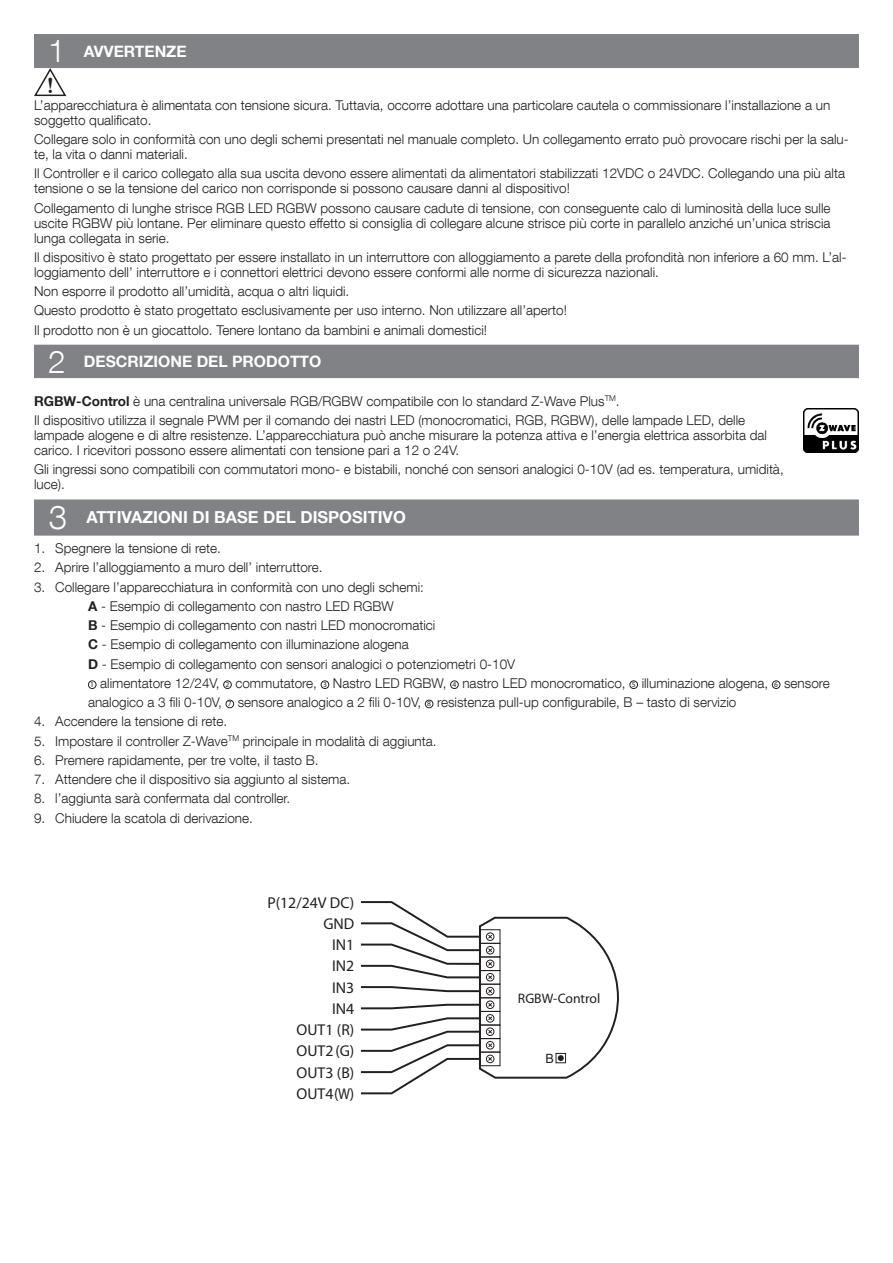
<style>
.page{position:relative;width:893px;height:1263px;background:#fff}
.page>*{position:absolute;margin:0;border:0;box-sizing:border-box;transform-origin:0 0}
.t1{font:300 33px "Helvetica Neue LT Com";color:#fff}
.t2{font:300 31.35px "Helvetica Neue LT Com";color:#fff}
.t3{font:23.4px "Bell MT Bold";color:#231f20}
.titolo{font:700 16.5px "Helvetica Neue LT Com";color:#fff}
.t4{font:15.75px/21.3px "Myriad Pro";color:#231f20;text-align:right}
.titolo-2{font:700 15.75px "Helvetica Neue LT Com";color:#fff}
.t5{font:13.8px "Myriad Pro";color:#231f20}
.podstawowy-no-break{font:300 13.5px/15px "Helvetica Neue LT Com";color:#231f20}
.t6{font:12.75px "Arial";color:#231f20}
.t7{font:7.5px "Myriad Pro";color:#231f20}
.s1{font-weight:700}
</style>
<div class="page">
<div style="left:34px;top:345px;width:825px;height:33px;background:#808285"></div>
<div style="left:34px;top:499px;width:825px;height:37px;background:#808285"></div>
<div style="left:88px;top:680px;width:8px;height:9px;border:1px solid #231f20;border-radius:50%"></div>
<div style="left:223px;top:680px;width:9px;height:9px;border:1px solid #231f20;border-radius:50%"></div>
<div style="left:321px;top:680px;width:8px;height:9px;border:1px solid #231f20;border-radius:50%"></div>
<div style="left:450px;top:680px;width:9px;height:9px;border:1px solid #231f20;border-radius:50%"></div>
<div style="left:629px;top:680px;width:9px;height:9px;border:1px solid #231f20;border-radius:50%"></div>
<div style="left:772px;top:680px;width:8px;height:9px;border:1px solid #231f20;border-radius:50%"></div>
<div style="left:226px;top:700px;width:8px;height:8px;border:1px solid #231f20;border-radius:50%"></div>
<div style="left:425px;top:700px;width:8px;height:8px;border:1px solid #231f20;border-radius:50%"></div>
<img style="left:804px;top:408px;width:55px;height:45px">
<svg style="left:34px;top:34px;width:825px;height:63px"></svg>
<svg style="left:360px;top:901px;width:259px;height:194px"></svg>
<p class="t2" style="left:48px;top:32px;width:19px">1</p>
<p class="titolo-2" style="left:84px;top:41px;width:104px">AVVERTENZE</p>
<p class="podstawowy-no-break" style="left:34px;top:97px;width:798px">L’apparecchiatura è alimentata con tensione sicura. Tuttavia, occorre adottare una particolare cautela o commissionare l’installazione a un soggetto qualificato.</p>
<p class="podstawowy-no-break" style="left:34px;top:132px;width:816px">Collegare solo in conformità con uno degli schemi presentati nel manuale completo. Un collegamento errato può provocare rischi per la salu&shy;te, la vita o danni materiali.</p>
<p class="podstawowy-no-break" style="left:34px;top:166px;width:813px">Il Controller e il carico collegato alla sua uscita devono essere alimentati da alimentatori stabilizzati 12VDC o 24VDC. Collegando una più alta tensione o se la tensione del carico non corrisponde si possono causare danni al dispositivo!</p>
<p class="podstawowy-no-break" style="left:34px;top:200px;width:798px;text-align:justify">Collegamento di lunghe strisce RGB LED RGBW possono causare cadute di tensione, con conseguente calo di luminosità della luce sulle uscite RGBW più lontane. Per eliminare questo effetto si consiglia di collegare alcune strisce più corte in parallelo anziché un’unica striscia lunga collegata in serie.</p>
<p class="podstawowy-no-break" style="left:34px;top:249px;width:814px">Il dispositivo è stato progettato per essere installato in un interruttore con alloggiamento a parete della profondità non inferiore a 60 mm. L’al&shy;loggiamento dell’ interruttore e i connettori elettrici devono essere conformi alle norme di sicurezza nazionali.</p>
<p class="podstawowy-no-break" style="left:34px;top:284px;width:317px">Non esporre il prodotto all’umidità, acqua o altri liquidi.</p>
<p class="podstawowy-no-break" style="left:34px;top:303px;width:534px">Questo prodotto è stato progettato esclusivamente per uso interno. Non utilizzare all’aperto!</p>
<p class="podstawowy-no-break" style="left:34px;top:322px;width:455px">Il prodotto non è un giocattolo. Tenere lontano da bambini e animali domestici!</p>
<p class="t2" style="left:48px;top:342px;width:19px">2</p>
<p class="titolo-2" style="left:84px;top:351px;width:239px">DESCRIZIONE DEL PRODOTTO</p>
<p class="podstawowy-no-break" style="left:34px;top:393px;width:587px"><span class="s1">RGBW-Control</span> è una centralina universale RGB/RGBW compatibile con lo standard Z-Wave Plus<sup>TM</sup>.</p>
<p class="podstawowy-no-break" style="left:34px;top:412px;width:734px">Il dispositivo utilizza il segnale PWM per il comando dei nastri LED (monocromatici, RGB, RGBW), delle lampade LED, delle lampade alogene e di altre resistenze. L’apparecchiatura può anche misurare la potenza attiva e l’energia elettrica assorbita dal carico. I ricevitori possono essere alimentati con tensione pari a 12 o 24V.</p>
<p class="podstawowy-no-break" style="left:34px;top:462px;width:751px">Gli ingressi sono compatibili con commutatori mono- e bistabili, nonché con sensori analogici 0-10V (ad es. temperatura, umidità, luce).</p>
<p class="t1" style="left:49px;top:497px;width:20px">3</p>
<p class="titolo" style="left:86px;top:507px;width:321px">ATTIVAZIONI DI BASE DEL DISPOSITIVO</p>
<p class="podstawowy-no-break" style="left:34px;top:540px;width:188px">1. Spegnere la tensione di rete.</p>
<p class="podstawowy-no-break" style="left:34px;top:560px;width:290px">2. Aprire l’alloggiamento a muro dell’ interruttore.</p>
<p class="podstawowy-no-break" style="left:34px;top:579px;width:391px">3. Collegare l’apparecchiatura in conformità con uno degli schemi:</p>
<p class="podstawowy-no-break" style="left:88px;top:598px;width:307px"><span class="s1">A</span> - Esempio di collegamento con nastro LED RGBW</p>
<p class="podstawowy-no-break" style="left:88px;top:617px;width:349px"><span class="s1">B</span> - Esempio di collegamento con nastri LED monocromatici</p>
<p class="podstawowy-no-break" style="left:88px;top:637px;width:322px"><span class="s1">C</span> - Esempio di collegamento con illuminazione alogena</p>
<p class="podstawowy-no-break" style="left:88px;top:656px;width:429px"><span class="s1">D</span> - Esempio di collegamento con sensori analogici o potenziometri 0-10V</p>
<p class="t7" style="left:90px;top:680px;width:5px">1</p>
<p class="podstawowy-no-break" style="left:100px;top:675px;width:121px">alimentatore 12/24V,</p>
<p class="t7" style="left:226px;top:680px;width:5px">2</p>
<p class="podstawowy-no-break" style="left:235px;top:675px;width:83px">commutatore,</p>
<p class="t7" style="left:323px;top:680px;width:5px">3</p>
<p class="podstawowy-no-break" style="left:333px;top:675px;width:115px">Nastro LED RGBW,</p>
<p class="t7" style="left:452px;top:680px;width:5px">4</p>
<p class="podstawowy-no-break" style="left:462px;top:675px;width:165px">nastro LED monocromatico,</p>
<p class="t7" style="left:632px;top:680px;width:5px">5</p>
<p class="podstawowy-no-break" style="left:642px;top:675px;width:128px">illuminazione alogena,</p>
<p class="t7" style="left:774px;top:680px;width:5px">6</p>
<p class="podstawowy-no-break" style="left:784px;top:675px;width:47px">sensore</p>
<p class="podstawowy-no-break" style="left:88px;top:695px;width:135px">analogico a 3 fili 0-10V,</p>
<p class="t7" style="left:228px;top:699px;width:5px">7</p>
<p class="podstawowy-no-break" style="left:238px;top:695px;width:185px">sensore analogico a 2 fili 0-10V,</p>
<p class="t7" style="left:427px;top:699px;width:5px">8</p>
<p class="podstawowy-no-break" style="left:437px;top:695px;width:301px">resistenza pull-up configurabile, B – tasto di servizio</p>
<p class="podstawowy-no-break" style="left:34px;top:714px;width:195px">4. Accendere la tensione di rete.</p>
<p class="podstawowy-no-break" style="left:34px;top:733px;width:404px">5. Impostare il controller Z-Wave<sup>TM</sup> principale in modalità di aggiunta.</p>
<p class="podstawowy-no-break" style="left:34px;top:752px;width:286px">6. Premere rapidamente, per tre volte, il tasto B.</p>
<p class="podstawowy-no-break" style="left:34px;top:772px;width:318px">7. Attendere che il dispositivo sia aggiunto al sistema.</p>
<p class="podstawowy-no-break" style="left:34px;top:791px;width:258px">8. l’aggiunta sarà confermata dal controller.</p>
<p class="podstawowy-no-break" style="left:34px;top:810px;width:220px">9. Chiudere la scatola di derivazione.</p>
<p class="t3" style="left:47px;top:71px;width:8px">!</p>
<p class="t4" style="left:267px;top:891px;width:88px">P(12/24V DC)<br>GND<br>IN1<br>IN2</p>
<p class="t4" style="left:297px;top:976px;width:59px">IN3<br>IN4<br>OUT1 (R)<br>OUT2(G)<br>OUT3 (B)<br>OUT4(W)</p>
<p class="t5" style="left:518px;top:989px;width:84px">RGBW-Control</p>
<p class="t6" style="left:545px;top:1049px;width:10px">B</p>
</div>
